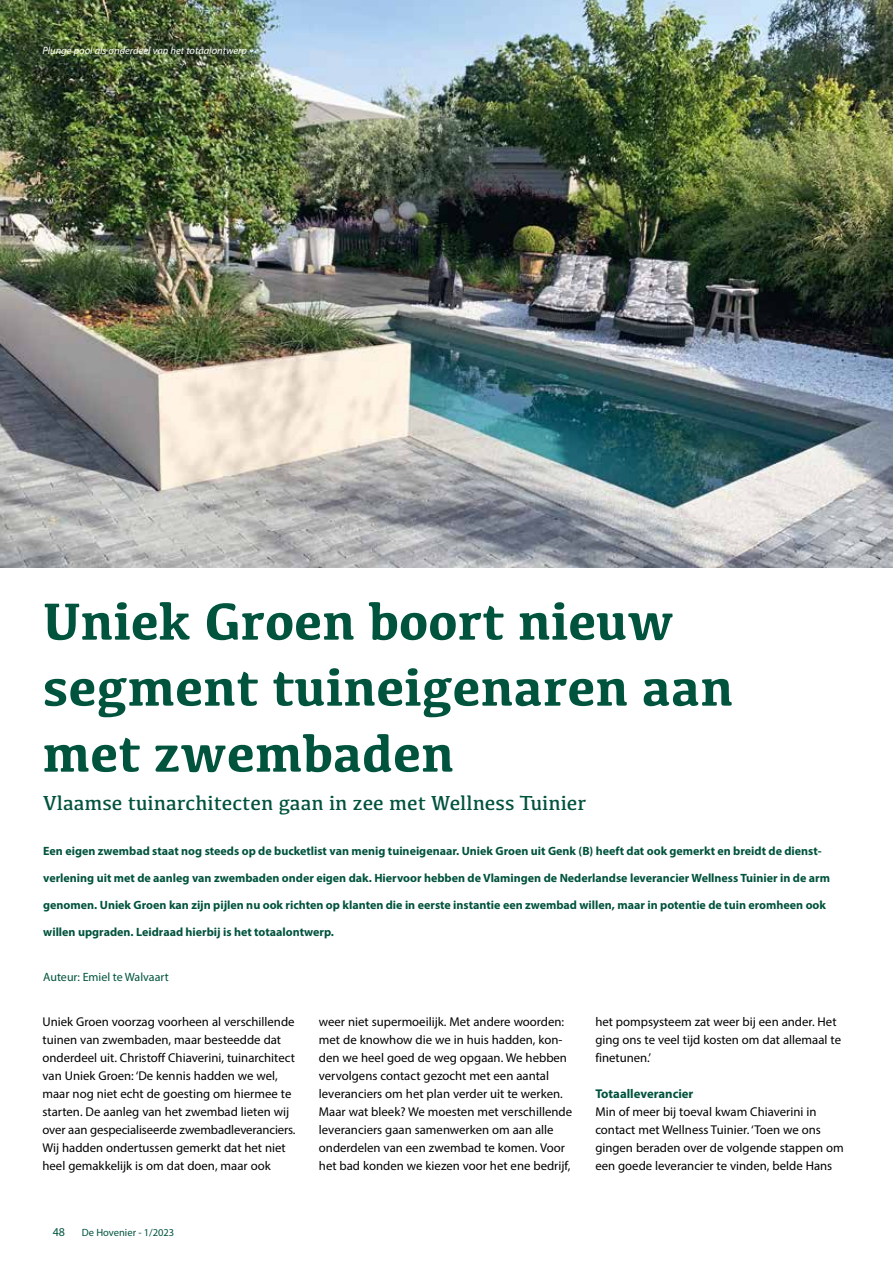
<style>
.page{position:relative;width:893px;height:1263px;background:#fff}
.page>*{position:absolute;margin:0;border:0;box-sizing:border-box;transform-origin:0 0}
.t1{font:700 54px/66px "Kefa";color:#00533d}
.t2{font:21px "Kefa";color:#00533d}
.t3{font:12.75px/18px "Myriad Pro";color:#000}
.t4{font:700 12.75px "Myriad Pro";color:#00533d}
.t5{font:700 12px "Myriad Pro";color:#00533d}
.t6{font:12px "Myriad Pro";color:#00533d}
.t7{font:italic 10.5px "Myriad Pro";color:#fff}
.t8{font:10.5px "Myriad Pro";color:#00533d}
</style>
<div class="page">
<img style="left:0;top:0;width:893px;height:568px">
<p class="t7" style="left:43px;top:44px;width:206px">Plunge pool als onderdeel van het totaalontwerp</p>
<h1 class="t1" style="left:43px;top:586px;width:692px">Uniek Groen boort nieuw segment tuineigenaren aan met zwembaden</h1>
<h2 class="t2" style="left:43px;top:790px;width:544px">Vlaamse tuinarchitecten gaan in zee met Wellness Tuinier</h2>
<p class="t5" style="left:43px;top:843px;width:780px">Een eigen zwembad staat nog steeds op de bucketlist van menig tuineigenaar. Uniek Groen uit Genk (B) heeft dat ook gemerkt en breidt de dienst-</p>
<p class="t5" style="left:43px;top:870px;width:788px">verlening uit met de aanleg van zwembaden onder eigen dak. Hiervoor hebben de Vlamingen de Nederlandse leverancier Wellness Tuinier in de arm</p>
<p class="t5" style="left:43px;top:897px;width:784px">genomen. Uniek Groen kan zijn pijlen nu ook richten op klanten die in eerste instantie een zwembad willen, maar in potentie de tuin eromheen ook</p>
<p class="t5" style="left:43px;top:924px;width:292px">willen upgraden. Leidraad hierbij is het totaalontwerp.</p>
<p class="t6" style="left:43px;top:970px;width:127px">Auteur: Emiel te Walvaart</p>
<p class="t3" style="left:43px;top:1013px;width:255px">Uniek Groen voorzag voorheen al verschillende tuinen van zwembaden, maar besteedde dat onderdeel uit. Christoff Chiaverini, tuinarchitect van Uniek Groen: ‘De kennis hadden we wel, maar nog niet echt de goesting om hiermee te starten. De aanleg van het zwembad lieten wij over aan gespecialiseerde zwembadleveranciers.<br>Wij hadden ondertussen gemerkt dat het niet heel gemakkelijk is om dat doen, maar ook</p>
<p class="t3" style="left:319px;top:1013px;width:255px">weer niet supermoeilijk. Met andere woorden: met de knowhow die we in huis hadden, kon&shy;den we heel goed de weg opgaan. We hebben vervolgens contact gezocht met een aantal leveranciers om het plan verder uit te werken.<br>Maar wat bleek? We moesten met verschillende leveranciers gaan samenwerken om aan alle onderdelen van een zwembad te komen. Voor het bad konden we kiezen voor het ene bedrijf,</p>
<p class="t3" style="left:595px;top:1013px;width:247px">het pompsysteem zat weer bij een ander. Het ging ons te veel tijd kosten om dat allemaal te finetunen.’</p>
<p class="t4" style="left:595px;top:1085px;width:100px">Totaalleverancier</p>
<p class="t3" style="left:595px;top:1103px;width:250px">Min of meer bij toeval kwam Chiaverini in contact met Wellness Tuinier. ‘Toen we ons gingen beraden over de volgende stappen om een goede leverancier te vinden, belde Hans</p>
<p class="t6" style="left:53px;top:1224px;width:14px">48</p>
<p class="t8" style="left:82px;top:1226px;width:94px">De Hovenier - 1/2023</p>
</div>
